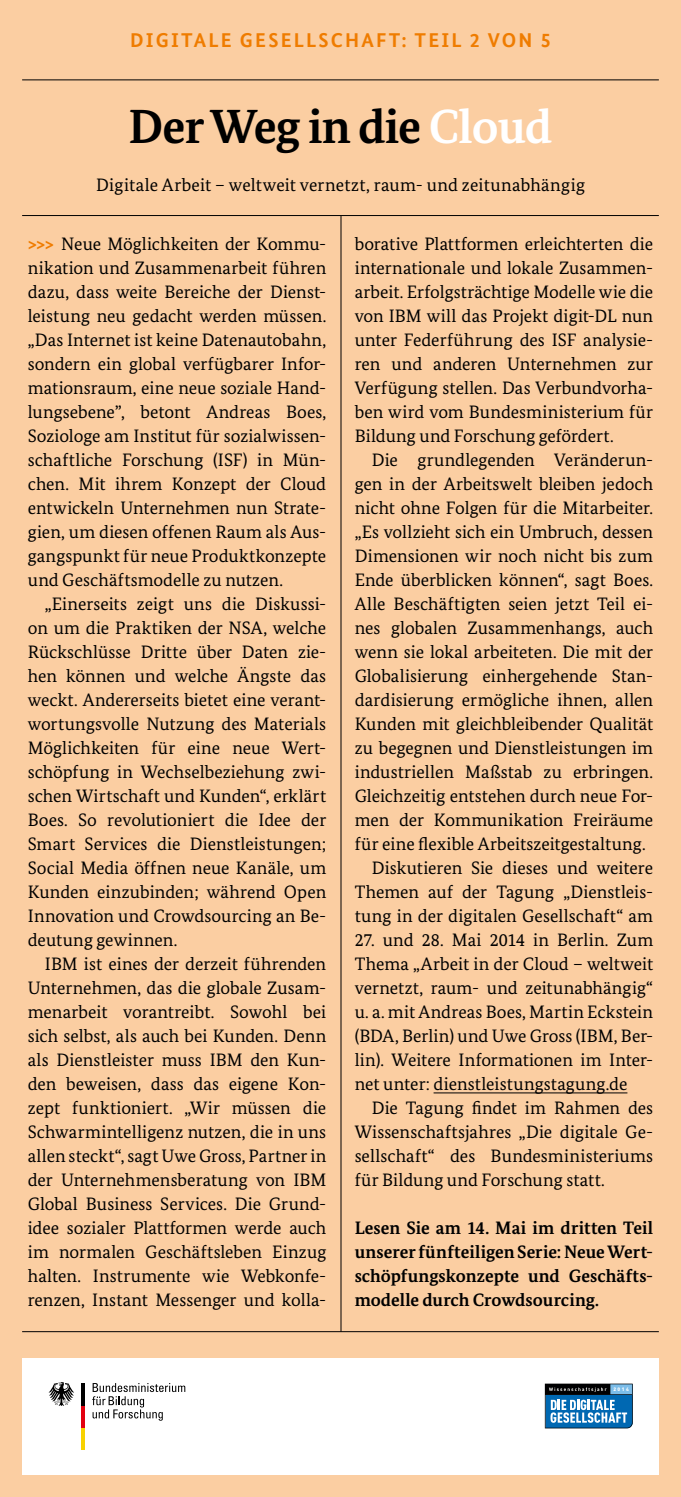
<style>
.page{position:relative;width:681px;height:1497px;background:#fff}
.page>*{position:absolute;margin:0;border:0;box-sizing:border-box;transform-origin:0 0}
.t1{font:700 48px "Bundes Serif";letter-spacing:-.02em;color:#000}
.t2{font:700 20px "Bundes Sans Office";letter-spacing:.11em;color:#ef7c00}
.t3{font:18px/24px "Bundes Serif";color:#000;text-align:justify}
.t4{font:700 18px/24px "Bundes Serif";color:#000;text-align:justify}
.t5{font:900 5px "DIN Pro";color:#fff}
.s1{color:#fff}
.s2{font-family:"Bundes Sans";font-weight:700;color:#ef7c00}
</style>
<div class="page">
<div style="left:0;top:0;width:680px;height:1497px;background:#fbcea2"></div>
<div style="left:22px;top:1358px;width:636px;height:116px;background:#fff"></div>
<svg style="left:544px;top:1383px;width:88px;height:45px;background:#447ca4"></svg>
<hr style="left:433px;top:1092px;width:194px;height:1px;background:#000">
<hr style="left:340px;top:216px;width:1px;height:1115px;background:#000">
<hr style="left:22px;top:1331px;width:636px;height:1px;background:#000">
<hr style="left:22px;top:215px;width:636px;height:1px;background:#000">
<hr style="left:22px;top:79px;width:636px;height:1px;background:#000">
<svg style="left:92px;top:1383px;width:93px;height:37px"></svg>
<hr style="left:81px;top:1427px;width:4px;height:22px;background:#f8d200">
<hr style="left:81px;top:1405px;width:4px;height:22px;background:#e3000f">
<hr style="left:81px;top:1383px;width:4px;height:22px;background:#000">
<svg style="left:49px;top:1382px;width:25px;height:24px"></svg>
<p class="t2" style="left:130px;top:29px;width:422px">DIGITALE GESELLSCHAFT: TEIL 2 VON 5</p>
<h1 class="t1" style="left:128px;top:97px;width:425px">Der Weg in die <span class="s1">Cloud</span></h1>
<p class="t3" style="left:96px;top:172px;width:490px">Digitale Arbeit – weltweit vernetzt, raum- und zeitunabhängig</p>
<p class="t3" style="left:28px;top:232px;width:300px"><span class="s2">&gt;&gt;&gt;</span> Neue Möglichkeiten der Kommu&shy;nikation und Zusammenarbeit führen dazu, dass weite Bereiche der Dienst&shy;leistung neu gedacht werden müssen. „Das Internet ist keine Datenautobahn, sondern ein global verfügbarer Infor&shy;mationsraum, eine neue soziale Hand&shy;lungsebene”, betont Andreas Boes, Soziologe am Institut für sozialwissen&shy;schaftliche Forschung (ISF) in Mün&shy;chen. Mit ihrem Konzept der Cloud entwickeln Unternehmen nun Strate&shy;gien, um diesen offenen Raum als Aus&shy;gangspunkt für neue Produktkonzepte und Geschäftsmodelle zu nutzen.</p>
<p class="t3" style="left:28px;top:592px;width:300px;text-indent:17px">„Einerseits zeigt uns die Diskussi&shy;on um die Praktiken der NSA, welche Rückschlüsse Dritte über Daten zie&shy;hen können und welche Ängste das weckt. Andererseits bietet eine verant&shy;wortungsvolle Nutzung des Materials Möglichkeiten für eine neue Wert&shy;schöpfung in Wechselbeziehung zwi&shy;schen Wirtschaft und Kunden“, erklärt Boes. So revolutioniert die Idee der Smart Services die Dienstleistungen; Social Media öffnen neue Kanäle, um Kunden einzubinden; während Open Innovation und Crowdsourcing an Be&shy;deutung gewinnen.</p>
<p class="t3" style="left:28px;top:952px;width:300px;text-indent:17px">IBM ist eines der derzeit führenden Unternehmen, das die globale Zusam&shy;menarbeit vorantreibt. Sowohl bei sich selbst, als auch bei Kunden. Denn als Dienstleister muss IBM den Kun&shy;den beweisen, dass das eigene Kon&shy;zept funktioniert. „Wir müssen die Schwarmintelligenz nutzen, die in uns allen steckt“, sagt Uwe Gross, Partner in der Unternehmensberatung von IBM Global Business Services. Die Grund&shy;idee sozialer Plattformen werde auch im normalen Geschäftsleben Einzug halten. Instrumente wie Webkonfe&shy;renzen, Instant Messenger und kolla-</p>
<p class="t3" style="left:354px;top:232px;width:300px">borative Plattformen erleichterten die internationale und lokale Zusammen&shy;arbeit. Erfolgsträchtige Modelle wie die von IBM will das Projekt digit-DL nun unter Federführung des ISF analysie&shy;ren und anderen Unternehmen zur Verfügung stellen. Das Verbundvorha&shy;ben wird vom Bundesministerium für Bildung und Forschung gefördert.</p>
<p class="t3" style="left:371px;top:448px;width:283px">Die grundlegenden Veränderun-</p>
<p class="t3" style="left:354px;top:472px;width:300px">gen in der Arbeitswelt bleiben jedoch</p>
<p class="t3" style="left:354px;top:496px;width:300px">nicht ohne Folgen für die Mitarbeiter.</p>
<p class="t3" style="left:354px;top:520px;width:300px">„Es vollzieht sich ein Umbruch, dessen</p>
<p class="t3" style="left:354px;top:544px;width:300px">Dimensionen wir noch nicht bis zum</p>
<p class="t3" style="left:354px;top:568px;width:300px">Ende überblicken können“, sagt Boes.</p>
<p class="t3" style="left:354px;top:592px;width:300px">Alle Beschäftigten seien jetzt Teil ei-</p>
<p class="t3" style="left:354px;top:616px;width:300px">nes globalen Zusammenhangs, auch</p>
<p class="t3" style="left:354px;top:640px;width:300px">wenn sie lokal arbeiteten. Die mit der</p>
<p class="t3" style="left:354px;top:664px;width:300px">Globalisierung einhergehende Stan-</p>
<p class="t3" style="left:354px;top:688px;width:300px">dardisierung ermögliche ihnen, allen</p>
<p class="t3" style="left:354px;top:712px;width:300px">Kunden mit gleichbleibender Qualität</p>
<p class="t3" style="left:354px;top:736px;width:300px">zu begegnen und Dienstleistungen im</p>
<p class="t3" style="left:354px;top:760px;width:300px">industriellen Maßstab zu erbringen.</p>
<p class="t3" style="left:354px;top:784px;width:300px">Gleichzeitig entstehen durch neue For-</p>
<p class="t3" style="left:354px;top:808px;width:300px">men der Kommunikation Freiräume</p>
<p class="t3" style="left:354px;top:832px;width:292px">für eine flexible Arbeitszeitgestaltung.</p>
<p class="t3" style="left:371px;top:856px;width:283px">Diskutieren Sie dieses und weitere</p>
<p class="t3" style="left:354px;top:880px;width:300px">Themen auf der Tagung „Dienstleis-</p>
<p class="t3" style="left:354px;top:904px;width:300px">tung in der digitalen Gesellschaft“ am</p>
<p class="t3" style="left:354px;top:928px;width:300px">27. und 28. Mai 2014 in Berlin. Zum Thema „Arbeit in der Cloud – weltweit vernetzt, raum- und zeitunabhängig“ u. a. mit Andreas Boes, Martin Eckstein (BDA, Berlin) und Uwe Gross (IBM, Ber&shy;lin). Weitere Informationen im Inter&shy;net unter: dienstleistungstagung.de</p>
<p class="t3" style="left:354px;top:1096px;width:300px;text-indent:17px">Die Tagung findet im Rahmen des Wissenschaftsjahres „Die digitale Ge&shy;sellschaft“ des Bundesministeriums für Bildung und Forschung statt.</p>
<p class="t4" style="left:354px;top:1216px;width:300px">Lesen Sie am 14. Mai im dritten Teil unserer fünfteiligen Serie: Neue Wert&shy;schöpfungskonzepte und Geschäfts&shy;modelle durch Crowdsourcing.</p>
<p class="t5" style="left:613px;top:1386px;width:17px">2014</p>
</div>
